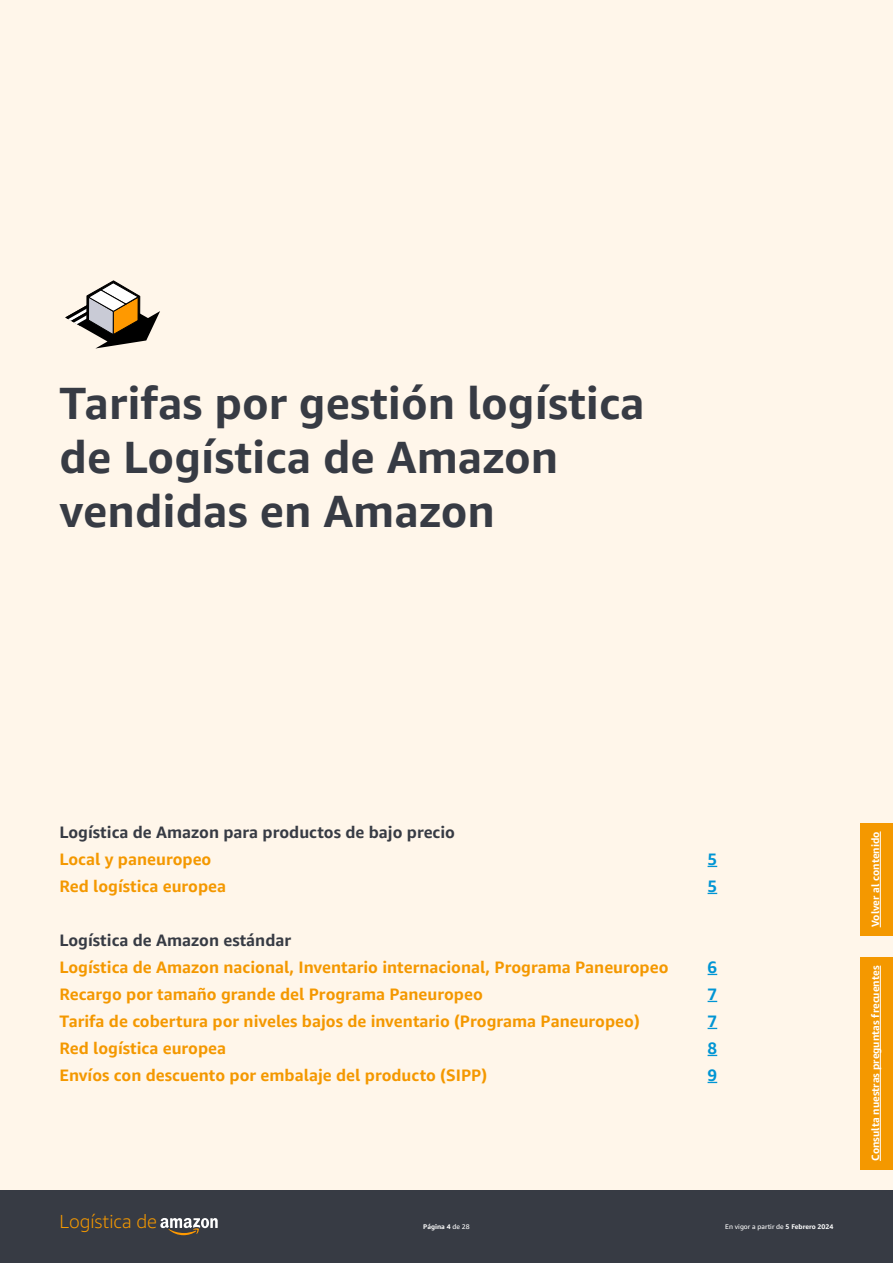
<style>
.page{position:relative;width:893px;height:1263px;background:#fff6ea}
.page>*{position:absolute;margin:0;border:0;box-sizing:border-box;transform-origin:0 0}
.t1{font:700 45px/54px "Amazon Ember";color:#373b44}
.t2{font:300 18.9px "Amazon Ember";color:#f49800}
.t3{font:700 16.5px "Amazon Ember";color:#f49800}
.t4{font:700 16.5px "Amazon Ember";color:#373b44}
.t5{font:700 16.5px "Amazon Ember";color:#0095d4}
.t6{font:700 10.5px "Amazon Ember";color:#fff}
.t7{font:6.75px "Amazon Ember";color:#fff}
.t8{font:700 6.75px "Amazon Ember";color:#fff}
.s1{font-weight:400}
.s2{font-weight:700}
</style>
<div class="page">
<div style="left:0;top:1191px;width:893px;height:72px;background:#373b44"></div>
<div style="left:860px;top:957px;width:33px;height:212px;background:#f49800"></div>
<hr style="left:880px;top:966px;width:1px;height:195px;background:#fff">
<svg style="left:160px;top:1218px;width:58px;height:17px"></svg>
<div style="left:860px;top:823px;width:33px;height:113px;background:#f49800"></div>
<hr style="left:880px;top:831px;width:1px;height:96px;background:#fff">
<svg style="left:65px;top:280px;width:95px;height:68px"></svg>
<h1 class="t1" style="left:60px;top:376px;width:587px">Tarifas por gestión logística de Logística de Amazon vendidas en Amazon</h1>
<p class="t4" style="left:60px;top:821px;width:397px">Logística de Amazon para productos de bajo precio</p>
<p class="t3" style="left:60px;top:848px;width:153px">Local y paneuropeo</p>
<p class="t5" style="left:708px;top:848px;width:11px">5</p>
<p class="t3" style="left:60px;top:875px;width:168px">Red logística europea</p>
<p class="t5" style="left:708px;top:875px;width:11px">5</p>
<p class="t4" style="left:60px;top:929px;width:233px">Logística de Amazon estándar</p>
<p class="t3" style="left:60px;top:956px;width:610px">Logística de Amazon nacional, Inventario internacional, Programa Paneuropeo</p>
<p class="t5" style="left:708px;top:956px;width:11px">6</p>
<p class="t3" style="left:60px;top:983px;width:425px">Recargo por tamaño grande del Programa Paneuropeo</p>
<p class="t5" style="left:708px;top:983px;width:11px">7</p>
<p class="t3" style="left:60px;top:1010px;width:582px">Tarifa de cobertura por niveles bajos de inventario (Programa Paneuropeo)</p>
<p class="t5" style="left:708px;top:1010px;width:11px">7</p>
<p class="t3" style="left:60px;top:1037px;width:168px">Red logística europea</p>
<p class="t5" style="left:708px;top:1037px;width:11px">8</p>
<p class="t3" style="left:60px;top:1064px;width:429px">Envíos con descuento por embalaje del producto (SIPP)</p>
<p class="t5" style="left:708px;top:1064px;width:11px">9</p>
<p class="t2" style="left:60px;top:1210px;width:99px">Logística de</p>
<p class="t8" style="left:423px;top:1222px;width:48px">Página 4 <span class="s1">de 28</span></p>
<p class="t7" style="left:725px;top:1222px;width:110px">En vigor a partir de <span class="s2">5 Febrero 2024</span></p>
<p class="t6" style="left:869px;top:927px;width:97px;rotate:-90deg">Volver al contenido</p>
<p class="t6" style="left:869px;top:1161px;width:197px;rotate:-90deg">Consulta nuestras preguntas frecuentes</p>
</div>
